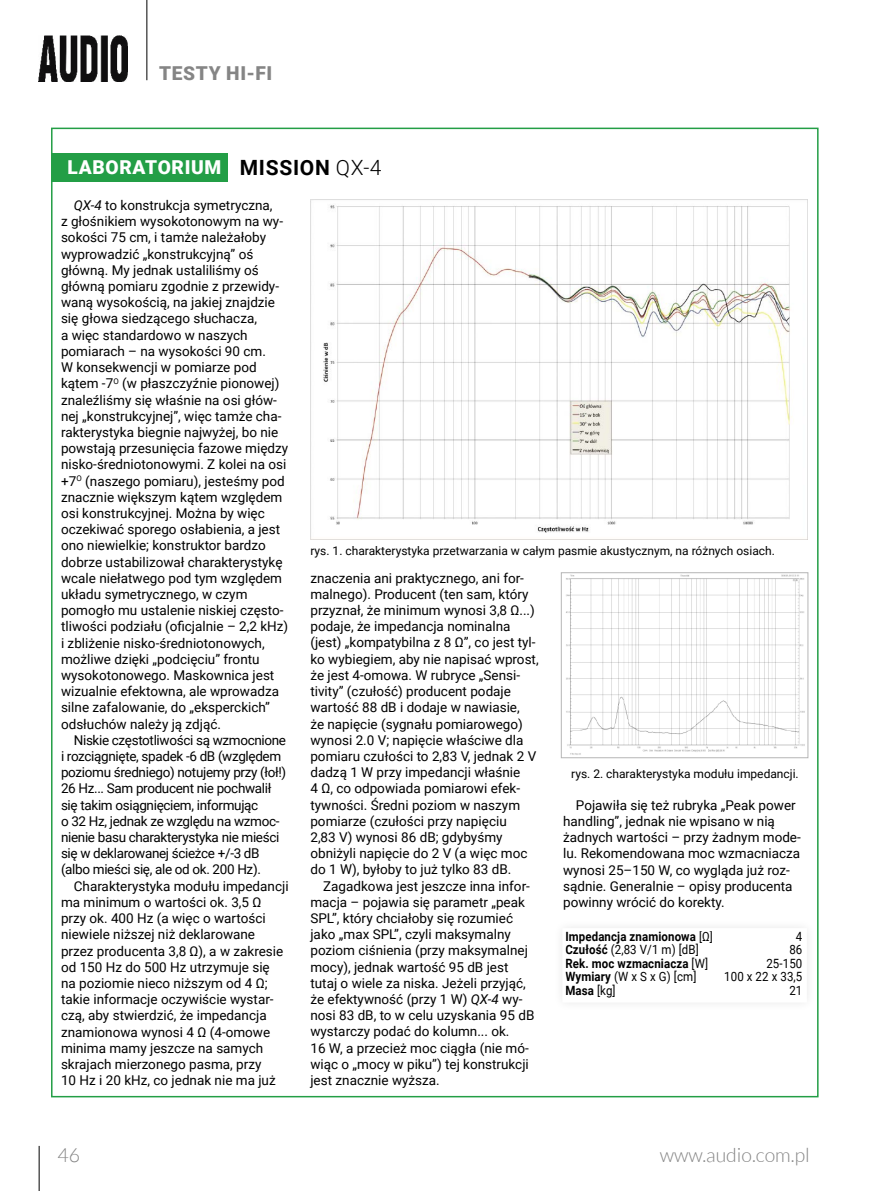
<style>
.page{position:relative;width:893px;height:1191px;background:#fff}
.page>*{position:absolute;margin:0;border:0;box-sizing:border-box;transform-origin:0 0}
.t1{font:300 19.5px "Lato";color:#858585}
.t2{font:900 19.2px "Roboto";letter-spacing:.035em;color:#fff}
.t3{font:900 19.2px "Roboto";letter-spacing:.035em;color:#858585}
.t4{font:13.5px/16.2px "Roboto";color:#000}
.t5{font:13.5px/16.2px "Roboto";letter-spacing:-.025em;color:#000}
.t6{font:12.75px "Roboto";letter-spacing:.01em;color:#000;scale:.9 1}
.t7{font:700 12.75px "Roboto";letter-spacing:.01em;color:#000;scale:.9 1}
.t8{font:12px "Roboto";color:#000}
.s1{font-weight:700;font-size:21px;color:#000}
.s2{font-weight:300;font-size:21px;color:#000}
.s3{font-style:italic}
.s4{font-weight:400}
.s5{font-weight:700}
</style>
<div class="page">
<hr style="left:39px;top:1145px;width:1px;height:46px;background:#000">
<hr style="left:147px;top:0;width:1px;height:80px;background:#000">
<img style="left:39px;top:35px;width:89px;height:46px">
<div style="left:51px;top:153px;width:177px;height:28px;background:#239e46"></div>
<img style="left:310px;top:200px;width:498px;height:339px">
<img style="left:566px;top:574px;width:239px;height:181px">
<div style="left:561px;top:572px;width:247px;height:186px;border:1px solid #b6b6b6"></div>
<h2 class="t3" style="left:159px;top:60px;width:115px">TESTY HI-FI</h2>
<h2 class="t2" style="left:67px;top:153px;width:315px">LABORATORIUM <span class="s1">MISSION</span> <span class="s2">QX-4</span></h2>
<p class="t4" style="left:61px;top:197px;width:229px;text-indent:13px"><span class="s3">QX-4</span> to konstrukcja symetryczna,<br>z głośnikiem wysokotonowym na wy&shy;sokości 75 cm, i tamże należałoby wyprowadzić „konstrukcyjną” oś główną. My jednak ustaliliśmy oś główną pomiaru zgodnie z przewidy&shy;waną wysokością, na jakiej znajdzie się głowa siedzącego słuchacza,<br>a więc standardowo w naszych pomiarach – na wysokości 90 cm.<br>W konsekwencji w pomiarze pod kątem -7<sup>O</sup> (w płaszczyźnie pionowej) znaleźliśmy się właśnie na osi głów&shy;nej „konstrukcyjnej”, więc tamże cha&shy;rakterystyka biegnie najwyżej, bo nie powstają przesunięcia fazowe między nisko-średniotonowymi. Z kolei na osi +7<sup>O</sup> (naszego pomiaru), jesteśmy pod znacznie większym kątem względem osi konstrukcyjnej. Można by więc oczekiwać sporego osłabienia, a jest ono niewielkie; konstruktor bardzo dobrze ustabilizował charakterystykę wcale niełatwego pod tym względem układu symetrycznego, w czym pomogło mu ustalenie niskiej często&shy;tliwości podziału (oficjalnie – 2,2 kHz) i zbliżenie nisko-średniotonowych, możliwe dzięki „podcięciu” frontu wysokotonowego. Maskownica jest wizualnie efektowna, ale wprowadza silne zafalowanie, do „eksperckich” odsłuchów należy ją zdjąć.</p>
<p class="t5" style="left:61px;top:731px;width:227px;text-indent:13px">Niskie częstotliwości są wzmocnione i rozciągnięte, spadek -6 dB (względem poziomu średniego) notujemy przy (łoł!)<br>26 Hz... Sam producent nie pochwalił się takim osiągnięciem, informując<br>o 32 Hz, jednak ze względu na wzmoc&shy;nienie basu charakterystyka nie mieści się w deklarowanej ścieżce +/-3 dB (albo mieści się, ale od ok. 200 Hz).</p>
<p class="t4" style="left:61px;top:877px;width:229px;text-indent:13px">Charakterystyka modułu impedancji ma minimum o wartości ok. 3,5 Ω przy ok. 400 Hz (a więc o wartości niewiele niższej niż deklarowane przez producenta 3,8 Ω), a w zakresie od 150 Hz do 500 Hz utrzymuje się<br>na poziomie nieco niższym od 4 Ω; takie informacje oczywiście wystar&shy;czą, aby stwierdzić, że impedancja znamionowa wynosi 4 Ω (4-omowe minima mamy jeszcze na samych skrajach mierzonego pasma, przy<br>10 Hz i 20 kHz, co jednak nie ma już</p>
<p class="t8" style="left:310px;top:543px;width:466px">rys. 1. charakterystyka przetwarzania w całym pasmie akustycznym, na różnych osiach.</p>
<p class="t4" style="left:310px;top:569px;width:230px">znaczenia ani praktycznego, ani for&shy;malnego). Producent (ten sam, który przyznał, że minimum wynosi 3,8 Ω...) podaje, że impedancja nominalna (jest) „kompatybilna z 8 Ω”, co jest tyl&shy;ko wybiegiem, aby nie napisać wprost, że jest 4-omowa. W rubryce „Sensi&shy;tivity” (czułość) producent podaje wartość 88 dB i dodaje w nawiasie,<br>że napięcie (sygnału pomiarowego) wynosi 2.0 V; napięcie właściwe dla pomiaru czułości to 2,83 V, jednak 2 V dadzą 1 W przy impedancji właśnie<br>4 Ω, co odpowiada pomiarowi efek&shy;tywności. Średni poziom w naszym pomiarze (czułości przy napięciu<br>2,83 V) wynosi 86 dB; gdybyśmy obniżyli napięcie do 2 V (a więc moc do 1 W), byłoby to już tylko 83 dB.</p>
<p class="t4" style="left:310px;top:877px;width:225px;text-indent:13px">Zagadkowa jest jeszcze inna infor&shy;macja – pojawia się parametr „peak SPL”, który chciałoby się rozumieć jako „max SPL”, czyli maksymalny poziom ciśnienia (przy maksymalnej mocy), jednak wartość 95 dB jest tutaj o wiele za niska. Jeżeli przyjąć, że efektywność (przy 1 W) <span class="s3">QX-4</span> wy&shy;nosi 83 dB, to w celu uzyskania 95 dB wystarczy podać do kolumn... ok.<br>16 W, a przecież moc ciągła (nie mó&shy;wiąc o „mocy w piku”) tej konstrukcji jest znacznie wyższa.</p>
<p class="t8" style="left:571px;top:765px;width:229px">rys. 2. charakterystyka modułu impedancji.</p>
<p class="t4" style="left:563px;top:796px;width:239px;text-indent:13px">Pojawiła się też rubryka „Peak power handling”, jednak nie wpisano w nią żadnych wartości – przy żadnym mode&shy;lu. Rekomendowana moc wzmacniacza wynosi 25–150 W, co wygląda już roz&shy;sądnie. Generalnie – opisy producenta powinny wrócić do korekty.</p>
<p class="t7" style="left:565px;top:927px;width:166px">Impedancja znamionowa <span class="s4">[Ω]</span></p>
<p class="t6" style="left:796px;top:927px;width:9px">4</p>
<p class="t6" style="left:565px;top:940px;width:150px"><span class="s5">Czułość</span> (2,83 V/1 m) [dB]</p>
<p class="t6" style="left:789px;top:940px;width:16px">86</p>
<p class="t7" style="left:565px;top:954px;width:160px">Rek. moc wzmacniacza <span class="s4">[W]</span></p>
<p class="t6" style="left:766px;top:954px;width:41px">25-150</p>
<p class="t6" style="left:565px;top:967px;width:147px"><span class="s5">Wymiary</span> (W x S x G) [cm]</p>
<p class="t6" style="left:724px;top:967px;width:88px">100 x 22 x 33,5</p>
<p class="t7" style="left:565px;top:981px;width:57px">Masa <span class="s4">[kg]</span></p>
<p class="t6" style="left:789px;top:981px;width:16px">21</p>
<h1 class="t1" style="left:57px;top:1144px;width:24px">46</h1>
<h1 class="t1" style="left:660px;top:1144px;width:151px">www.audio.com.pl</h1>
</div>
